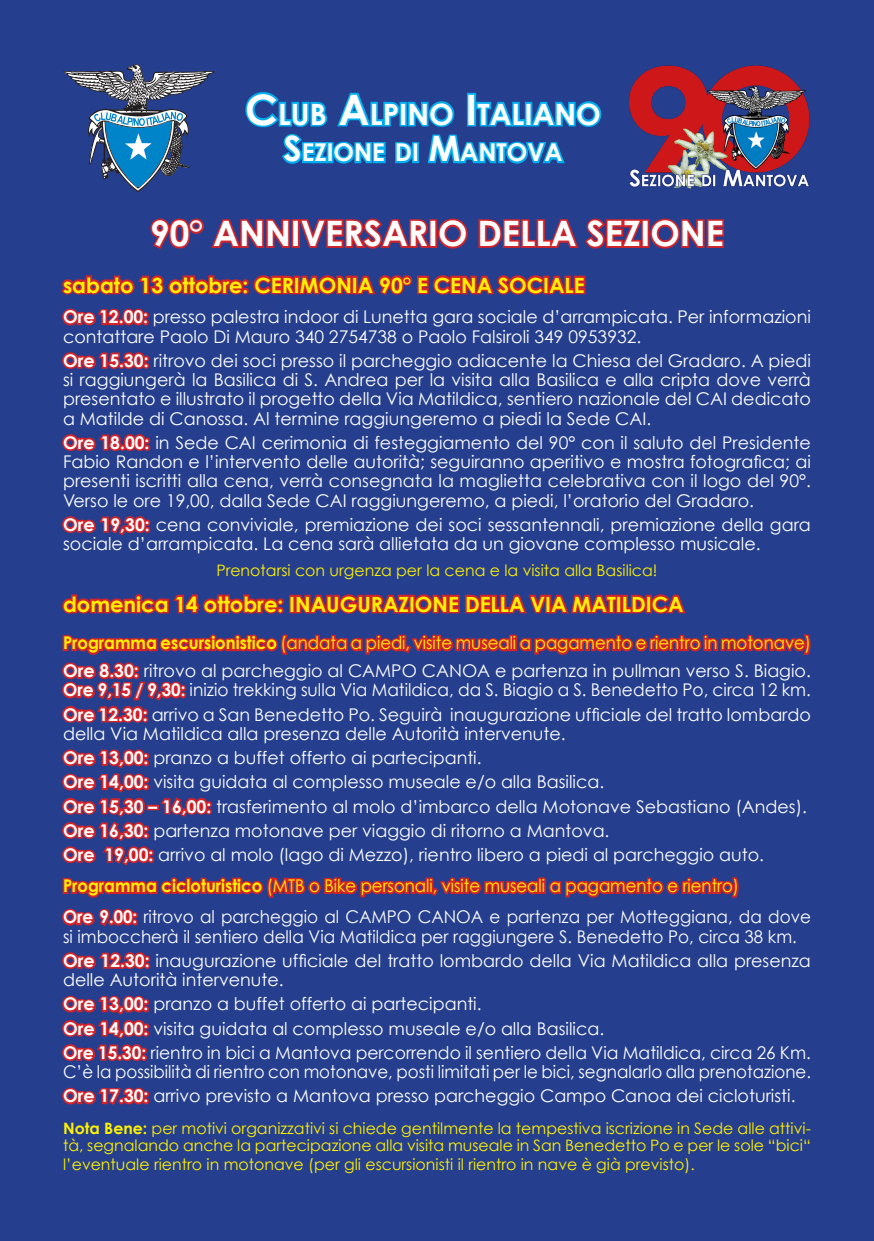
<style>
.page{position:relative;width:874px;height:1241px;background:#fff}
.page>*{position:absolute;margin:0;border:0;box-sizing:border-box;transform-origin:0 0}
.t1{font:700 35px "Century Gothic";color:#fff}
.t2{font:700 29.4px "Century Gothic";color:#fff}
.t3{font:700 24.5px "Century Gothic";color:#fff}
.t4{font:700 21px "Century Gothic";color:#fff101}
.t5{font:17.5px/19.2px "Century Gothic";color:#fff}
.t6{font:17.5px "Century Gothic";color:#fff101;scale:.94 1}
.t7{font:17.5px/19.2px "Century Gothic";color:#fff;scale:.96 1}
.t8{font:15.75px/17.5px "Century Gothic";color:#fff101}
.s1{font-size:42px}
.s2{font-size:35px}
.s3{font-weight:700}
</style>
<div class="page">
<div style="left:0;top:0;width:873px;height:1240px;background:#253f8e"></div>
<svg style="left:63px;top:64px;width:151px;height:128px"></svg>
<svg style="left:245px;top:92px;width:357px;height:72px"></svg>
<img style="left:629px;top:65px;width:181px;height:124px">
<svg style="left:61px;top:275px;width:525px;height:20px"></svg>
<svg style="left:150px;top:218px;width:318px;height:31px"></svg>
<svg style="left:478px;top:218px;width:247px;height:31px"></svg>
<svg style="left:62px;top:308px;width:87px;height:18px"></svg>
<svg style="left:62px;top:352px;width:88px;height:17px"></svg>
<svg style="left:62px;top:434px;width:89px;height:17px"></svg>
<svg style="left:62px;top:516px;width:89px;height:20px"></svg>
<svg style="left:62px;top:749px;width:677px;height:177px"></svg>
<svg style="left:62px;top:952px;width:89px;height:17px"></svg>
<svg style="left:62px;top:995px;width:88px;height:66px"></svg>
<svg style="left:62px;top:1087px;width:88px;height:18px"></svg>
<svg style="left:62px;top:594px;width:749px;height:129px"></svg>
<p class="t2" style="left:245px;top:95px;width:357px"><span class="s1">C</span>LUB <span class="s1">A</span>LPINO <span class="s1">I</span>TALIANO</p>
<p class="t3" style="left:283px;top:137px;width:279px"><span class="s2">S</span>EZIONE DI <span class="s2">M</span>ANTOVA</p>
<p class="t1" style="left:150px;top:211px;width:575px">90° ANNIVERSARIO DELLA SEZIONE</p>
<p class="t4" style="left:63px;top:271px;width:523px">sabato 13 ottobre: CERIMONIA 90° E CENA SOCIALE</p>
<p class="t5" style="left:63px;top:307px;width:749px"><span class="s3">Ore 12.00:</span> presso palestra indoor di Lunetta gara sociale d’arrampicata. Per informazioni contattare Paolo Di Mauro 340 2754738 o Paolo Falsiroli 349 0953932.</p>
<p class="t5" style="left:63px;top:350px;width:749px;text-align:justify"><span class="s3">Ore 15.30:</span> ritrovo dei soci presso il parcheggio adiacente la Chiesa del Gradaro. A piedi si raggiungerà la Basilica di S. Andrea per la visita alla Basilica e alla cripta dove verrà presentato e illustrato il progetto della Via Matildica, sentiero nazionale del CAI dedicato a Matilde di Canossa. Al termine raggiungeremo a piedi la Sede CAI.</p>
<p class="t5" style="left:63px;top:432px;width:749px;text-align:justify"><span class="s3">Ore 18.00:</span> in Sede CAI cerimonia di festeggiamento del 90° con il saluto del Presidente Fabio Randon e l’intervento delle autorità; seguiranno aperitivo e mostra fotografica; ai presenti iscritti alla cena, verrà consegnata la maglietta celebrativa con il logo del 90°.<br>Verso le ore 19,00, dalla Sede CAI raggiungeremo, a piedi, l’oratorio del Gradaro.</p>
<p class="t5" style="left:63px;top:514px;width:749px"><span class="s3">Ore 19,30:</span> cena conviviale, premiazione dei soci sessantennali, premiazione della gara sociale d’arrampicata. La cena sarà allietata da un giovane complesso musicale.</p>
<p class="t8" style="left:216px;top:561px;width:442px">Prenotarsi con urgenza per la cena e la visita alla Basilica!</p>
<p class="t4" style="left:63px;top:590px;width:621px">domenica 14 ottobre: INAUGURAZIONE DELLA VIA MATILDICA</p>
<p class="t6" style="left:63px;top:632px;width:796px"><span class="s3">Programma escursionistico</span> (andata a piedi, visite museali a pagamento e rientro in motonave)</p>
<p class="t5" style="left:63px;top:660px;width:749px"><span class="s3">Ore 8.30:</span> ritrovo al parcheggio al CAMPO CANOA e partenza in pullman verso S. Biagio.<br><span class="s3">Ore 9,15 / 9,30:</span> inizio trekking sulla Via Matildica, da S. Biagio a S. Benedetto Po, circa 12 km.</p>
<p class="t5" style="left:63px;top:704px;width:749px"><span class="s3">Ore 12.30:</span> arrivo a San Benedetto Po. Seguirà inaugurazione ufficiale del tratto lombardo della Via Matildica alla presenza delle Autorità intervenute.</p>
<p class="t5" style="left:63px;top:747px;width:420px"><span class="s3">Ore 13,00:</span> pranzo a buffet offerto ai partecipanti.</p>
<p class="t5" style="left:63px;top:772px;width:542px"><span class="s3">Ore 14,00:</span> visita guidata al complesso museale e/o alla Basilica.</p>
<p class="t5" style="left:63px;top:796px;width:745px"><span class="s3">Ore 15,30 – 16,00:</span> trasferimento al molo d’imbarco della Motonave Sebastiano (Andes).</p>
<p class="t5" style="left:63px;top:820px;width:547px"><span class="s3">Ore 16,30:</span> partenza motonave per viaggio di ritorno a Mantova.</p>
<p class="t5" style="left:63px;top:844px;width:702px"><span class="s3">Ore 19,00:</span> arrivo al molo (lago di Mezzo), rientro libero a piedi al parcheggio auto.</p>
<p class="t6" style="left:63px;top:875px;width:720px"><span class="s3">Programma cicloturistico</span> (MTB o Bike personali, visite museali a pagamento e rientro)</p>
<p class="t7" style="left:63px;top:907px;width:780px"><span class="s3">Ore 9.00:</span> ritrovo al parcheggio al CAMPO CANOA e partenza per Motteggiana, da dove si imboccherà il sentiero della Via Matildica per raggiungere S. Benedetto Po, circa 38 km.</p>
<p class="t5" style="left:63px;top:950px;width:749px"><span class="s3">Ore 12.30:</span> inaugurazione ufficiale del tratto lombardo della Via Matildica alla presenza delle Autorità intervenute.</p>
<p class="t5" style="left:63px;top:994px;width:420px"><span class="s3">Ore 13,00:</span> pranzo a buffet offerto ai partecipanti.</p>
<p class="t5" style="left:63px;top:1018px;width:542px"><span class="s3">Ore 14,00:</span> visita guidata al complesso museale e/o alla Basilica.</p>
<p class="t5" style="left:63px;top:1042px;width:749px"><span class="s3">Ore 15.30:</span> rientro in bici a Mantova percorrendo il sentiero della Via Matildica, circa 26 Km.<br>C’è la possibilità di rientro con motonave, posti limitati per le bici, segnalarlo alla prenotazione.</p>
<p class="t5" style="left:63px;top:1085px;width:733px"><span class="s3">Ore 17.30:</span> arrivo previsto a Mantova presso parcheggio Campo Canoa dei cicloturisti.</p>
<p class="t8" style="left:63px;top:1118px;width:749px"><span class="s3">Nota Bene:</span> per motivi organizzativi si chiede gentilmente la tempestiva iscrizione in Sede alle attivi&shy;tà, segnalando anche la partecipazione alla visita museale in San Benedetto Po e per le sole “bici“</p>
<p class="t8" style="left:63px;top:1155px;width:633px">l’eventuale rientro in motonave (per gli escursionisti il rientro in nave è già previsto).</p>
</div>
